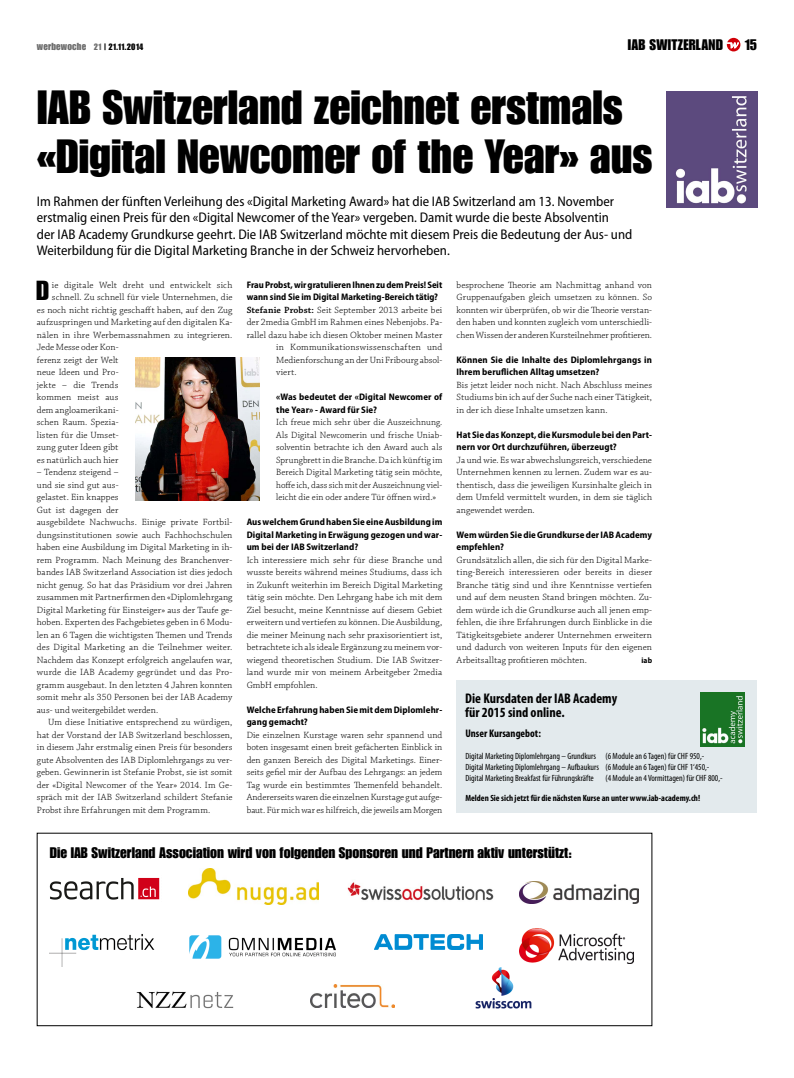
<style>
.page{position:relative;width:794px;height:1078px;background:#fff}
.page>*{position:absolute;margin:0;border:0;box-sizing:border-box;transform-origin:0 0}
.t1{font:47px/49px "Impact LT Std";color:#000}
.t2{font:27px "Impact LT Std";color:#000}
.t3{font:15px "Impact LT Std";color:#000}
.t4{font:15px "Impact LT Std";letter-spacing:.02em;color:#000}
.t5{font:semi-condensed 14px/16px "Myriad Pro";color:#000}
.t6{font:700 condensed 14px/14px "Myriad Pro";color:#000}
.t7{font:700 condensed 11px "Myriad Pro";color:#000}
.t8{font:300 9.5px/12.5px "Chaparral Pro";letter-spacing:.01em;color:#000;text-align:justify}
.t9{font:700 semi-condensed 9.5px/12.5px "Myriad Pro";letter-spacing:.01em;color:#000}
.t10{font:300 9.5px "Chaparral Pro";letter-spacing:.03em;color:#000}
.t11{font:condensed 9px/11px "Myriad Pro";color:#000}
.t12{font:700 condensed 9px "Myriad Pro";color:#000}
.t13{font:9px "Impact LT Std";letter-spacing:.01em;color:#000}
.t14{font:700 semi-condensed 8px "Myriad Pro";color:#000}
.s1{font-size:10px;color:#6e6e6e}
.s2{color:#6e6e6e}
.s3{font-weight:600}
</style>
<div class="page">
<img style="left:135px;top:357px;width:124px;height:143px">
<div style="left:456px;top:680px;width:301px;height:132px;background:#e3eaed"></div>
<img style="left:700px;top:692px;width:45px;height:54px">
<img style="left:666px;top:92px;width:91px;height:116px">
<svg style="left:727px;top:38px;width:13px;height:13px"></svg>
<img style="left:49px;top:877px;width:111px;height:23px">
<img style="left:347px;top:882px;width:147px;height:18px">
<img style="left:519px;top:881px;width:119px;height:22px">
<img style="left:188px;top:868px;width:130px;height:35px">
<img style="left:49px;top:933px;width:106px;height:33px">
<img style="left:190px;top:935px;width:145px;height:23px">
<img style="left:374px;top:934px;width:109px;height:15px">
<img style="left:136px;top:991px;width:97px;height:18px">
<img style="left:311px;top:984px;width:83px;height:23px">
<img style="left:475px;top:967px;width:57px;height:42px">
<img style="left:520px;top:928px;width:113px;height:35px">
<p class="t13" style="left:37px;top:42px;width:108px"><span class="s1">werbewoche</span> <span class="s2">21</span> | 21.11.2014</p>
<h3 class="t4" style="left:628px;top:36px;width:82px">IAB Switzerland</h3>
<h3 class="t3" style="left:744px;top:36px;width:14px">15</h3>
<h1 class="t1" style="left:37px;top:83px;width:617px">IAB Switzerland zeichnet erstmals «Digital Newcomer of the Year» aus</h1>
<p class="t5" style="left:37px;top:194px;width:597px">Im Rahmen der fünften Verleihung des «Digital Marketing Award» hat die IAB Switzerland am 13. November erstmalig einen Preis für den «Digital Newcomer of the Year» vergeben. Damit wurde die beste Absolventin<br>der IAB Academy Grundkurse geehrt. Die IAB Switzerland möchte mit diesem Preis die Bedeutung der Aus- und Weiterbildung für die Digital Marketing Branche in der Schweiz hervorheben.</p>
<p class="t9" style="left:247px;top:278px;width:197px">Frau Probst, wir gratulieren Ihnen zu dem Preis! Seit wann sind Sie im Digital Marketing-Bereich tätig?</p>
<p class="t8" style="left:247px;top:303px;width:197px"><span class="s3">Stefanie Probst:</span> Seit September 2013 arbeite bei</p>
<p class="t8" style="left:247px;top:316px;width:197px">der 2media GmbH im Rahmen eines Nebenjobs. Pa-</p>
<p class="t8" style="left:247px;top:328px;width:197px">rallel dazu habe ich diesen Oktober meinen Master</p>
<p class="t10" style="left:276px;top:342px;width:168px">in Kommunikationswissenschaften und</p>
<p class="t8" style="left:276px;top:353px;width:168px">Medienforschung an der Uni Fribourg absol-</p>
<p class="t8" style="left:276px;top:366px;width:22px">viert.</p>
<p class="t9" style="left:276px;top:390px;width:168px">«Was bedeutet der «Digital Newcomer of the Year» - Award für Sie?</p>
<p class="t8" style="left:276px;top:416px;width:168px">Ich freue mich sehr über die Auszeichnung.<br>Als Digital Newcomerin und frische Uniab&shy;solventin betrachte ich den Award auch als Sprungbrett in die Branche. Da ich künftig im Bereich Digital Marketing tätig sein möchte, hoffe ich, dass sich mit der Auszeichnung viel&shy;leicht die ein oder andere Tür öffnen wird.»</p>
<p class="t9" style="left:247px;top:515px;width:197px;text-align:justify">Aus welchem Grund haben Sie eine Ausbildung im Digital Marketing in Erwägung gezogen und war&shy;um bei der IAB Switzerland?</p>
<p class="t8" style="left:247px;top:553px;width:197px">Ich interessiere mich sehr für diese Branche und wusste bereits während meines Studiums, dass ich in Zukunft weiterhin im Bereich Digital Marketing tätig sein möchte. Den Lehrgang habe ich mit dem Ziel besucht, meine Kenntnisse auf diesem Gebiet erweitern und vertiefen zu können. Die Ausbildung, die meiner Meinung nach sehr praxisorientiert ist, betrachtete ich als ideale Ergänzung zu meinem vor&shy;wiegend theoretischen Studium. Die IAB Switzer&shy;land wurde mir von meinem Arbeitgeber 2media GmbH empfohlen.</p>
<p class="t9" style="left:247px;top:703px;width:197px">Welche Erfahrung haben Sie mit dem Diplomlehr&shy;gang gemacht?</p>
<p class="t8" style="left:247px;top:728px;width:197px">Die einzelnen Kurstage waren sehr spannend und boten insgesamt einen breit gefächerten Einblick in den ganzen Bereich des Digital Marketings. Einer&shy;seits gefiel mir der Aufbau des Lehrgangs: an jedem Tag wurde ein bestimmtes Themenfeld behandelt.<br>Andererseits waren die einzelnen Kurstage gut aufge&shy;baut. Für mich war es hilfreich, die jeweils am Morgen</p>
<h2 class="t2" style="left:36px;top:275px;width:15px">D</h2>
<p class="t8" style="left:52px;top:278px;width:182px">ie digitale Welt dreht und entwickelt sich</p>
<p class="t8" style="left:456px;top:278px;width:197px">besprochene Theorie am Nachmittag anhand von Gruppenaufgaben gleich umsetzen zu können. So konnten wir überprüfen, ob wir die Theorie verstan&shy;den haben und konnten zugleich vom unterschiedli&shy;chen Wissen der anderen Kursteilnehmer profitieren.</p>
<p class="t9" style="left:456px;top:353px;width:197px">Können Sie die Inhalte des Diplomlehrgangs in<br>Ihrem beruflichen Alltag umsetzen?</p>
<p class="t8" style="left:456px;top:378px;width:197px">Bis jetzt leider noch nicht. Nach Abschluss meines Studiums bin ich auf der Suche nach einer Tätigkeit, in der ich diese Inhalte umsetzen kann.</p>
<p class="t9" style="left:456px;top:428px;width:197px">Hat Sie das Konzept, die Kursmodule bei den Part&shy;nern vor Ort durchzuführen, überzeugt?</p>
<p class="t8" style="left:456px;top:453px;width:197px">Ja und wie. Es war abwechslungsreich, verschiedene Unternehmen kennen zu lernen. Zudem war es au&shy;thentisch, dass die jeweiligen Kursinhalte gleich in dem Umfeld vermittelt wurden, in dem sie täglich angewendet werden.</p>
<p class="t9" style="left:456px;top:528px;width:197px">Wem würden Sie die Grundkurse der IAB Academy empfehlen?</p>
<p class="t8" style="left:456px;top:553px;width:197px">Grundsätzlich allen, die sich für den Digital Marke&shy;ting-Bereich interessieren oder bereits in dieser Branche tätig sind und ihre Kenntnisse vertiefen und auf dem neusten Stand bringen möchten. Zu&shy;dem würde ich die Grundkurse auch all jenen emp&shy;fehlen, die ihre Erfahrungen durch Einblicke in die Tätigkeitsgebiete anderer Unternehmen erweitern und dadurch von weiteren Inputs für den eigenen Arbeitsalltag profitieren möchten.</p>
<p class="t8" style="left:52px;top:291px;width:182px">schnell. Zu schnell für viele Unternehmen, die</p>
<p class="t8" style="left:37px;top:303px;width:197px">es noch nicht richtig geschafft haben, auf den Zug</p>
<p class="t8" style="left:37px;top:316px;width:197px">aufzuspringen und Marketing auf den digitalen Ka-</p>
<p class="t8" style="left:37px;top:328px;width:197px">nälen in ihre Werbemassnahmen zu integrieren.</p>
<p class="t8" style="left:37px;top:341px;width:83px">Jede Messe oder Kon-</p>
<p class="t8" style="left:37px;top:353px;width:83px">ferenz zeigt der Welt</p>
<p class="t8" style="left:37px;top:366px;width:83px">neue Ideen und Pro-</p>
<p class="t8" style="left:37px;top:378px;width:83px">jekte – die Trends</p>
<p class="t8" style="left:37px;top:391px;width:83px">kommen meist aus</p>
<p class="t8" style="left:37px;top:403px;width:83px">dem angloamerikani-</p>
<p class="t8" style="left:37px;top:416px;width:83px">schen Raum. Spezia-</p>
<p class="t8" style="left:37px;top:428px;width:83px">listen für die Umset-</p>
<p class="t8" style="left:37px;top:441px;width:83px">zung guter Ideen gibt</p>
<p class="t8" style="left:37px;top:453px;width:83px">es natürlich auch hier</p>
<p class="t8" style="left:37px;top:466px;width:197px;text-align:left">– Tendenz steigend –<br>und sie sind gut aus-<br>gelastet. Ein knappes<br>Gut ist dagegen der<br>ausgebildete Nachwuchs. Einige private Fortbil&shy;dungsinstitutionen sowie auch Fachhochschulen haben eine Ausbildung im Digital Marketing in ih&shy;rem Programm. Nach Meinung des Branchenver&shy;bandes IAB Switzerland Association ist dies jedoch nicht genug. So hat das Präsidium vor drei Jahren zusammen mit Partnerfirmen den «Diplomlehrgang Digital Marketing für Einsteiger» aus der Taufe ge&shy;hoben. Experten des Fachgebietes geben in 6 Modu&shy;len an 6 Tagen die wichtigsten Themen und Trends des Digital Marketing an die Teilnehmer weiter.<br>Nachdem das Konzept erfolgreich angelaufen war, wurde die IAB Academy gegründet und das Pro&shy;gramm ausgebaut. In den letzten 4 Jahren konnten somit mehr als 350 Personen bei der IAB Academy aus- und weitergebildet werden.</p>
<p class="t8" style="left:37px;top:716px;width:197px;text-indent:11px">Um diese Initiative entsprechend zu würdigen, hat der Vorstand der IAB Switzerland beschlossen, in diesem Jahr erstmalig einen Preis für besonders gute Absolventen des IAB Diplomlehrgangs zu ver&shy;geben. Gewinnerin ist Stefanie Probst, sie ist somit der «Digital Newcomer of the Year» 2014. Im Ge&shy;spräch mit der IAB Switzerland schildert Stefanie Probst ihre Erfahrungen mit dem Programm.</p>
<p class="t14" style="left:641px;top:655px;width:12px">iab</p>
<h3 class="t6" style="left:465px;top:691px;width:154px">Die Kursdaten der IAB Academy für 2015 sind online.</h3>
<p class="t7" style="left:465px;top:727px;width:77px">Unser Kursangebot:</p>
<p class="t11" style="left:465px;top:750px;width:245px">Digital Marketing Diplomlehrgang – Grundkurs (6 Module an 6 Tagen) für CHF 950,-<br>Digital Marketing Diplomlehrgang – Aufbaukurs (6 Module an 6 Tagen) für CHF 1‘450,-<br>Digital Marketing Breakfast für Führungskräfte</p>
<p class="t11" style="left:605px;top:772px;width:119px">(4 Module an 4 Vormittagen) für CHF 800,-</p>
<p class="t12" style="left:465px;top:792px;width:236px">Melden Sie sich jetzt für die nächsten Kurse an unter www.iab-academy.ch!</p>
<h3 class="t3" style="left:50px;top:844px;width:524px">Die IAB Switzerland Association wird von folgenden Sponsoren und Partnern aktiv unterstützt:</h3>
</div>
